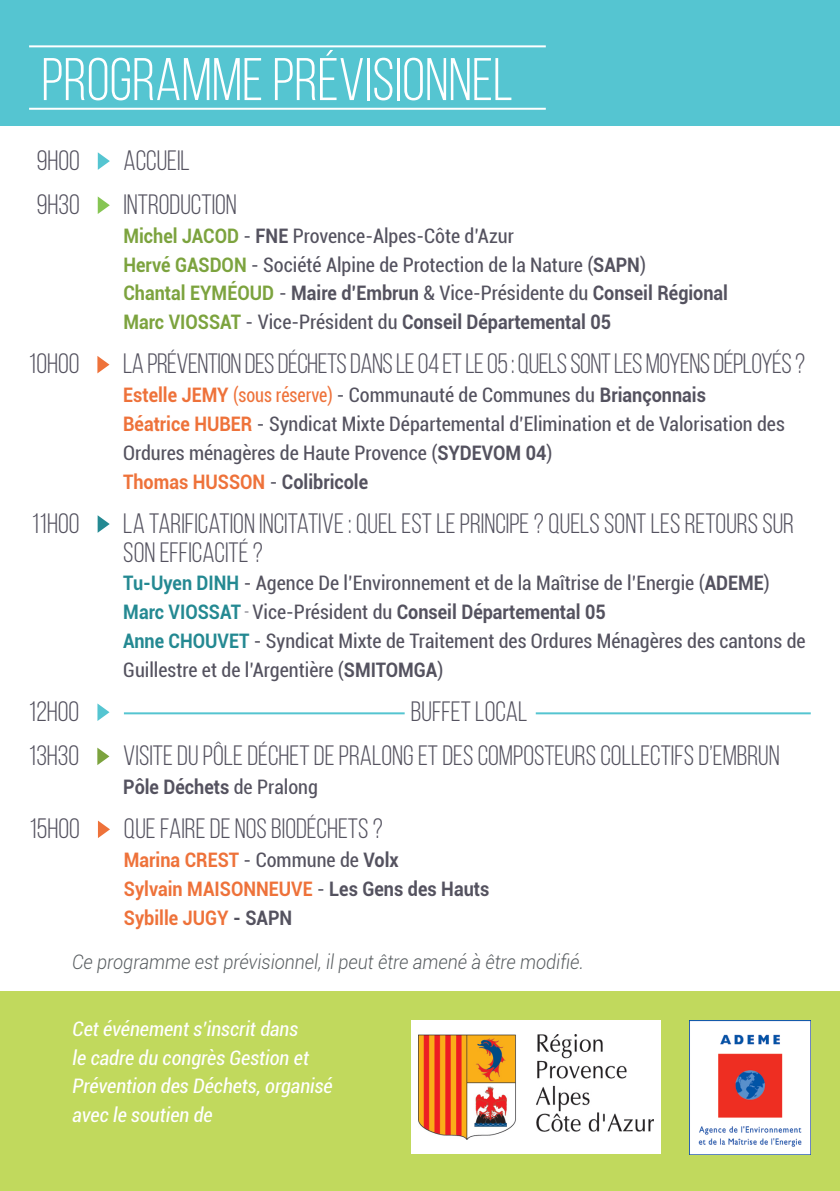
<style>
.page{position:relative;width:840px;height:1191px;background:#fff}
.page>*{position:absolute;margin:0;border:0;box-sizing:border-box;transform-origin:0 0}
.t1{font:60px "Bebas Neue";color:#fff}
.t2{font:28px/28.8px "Bebas Neue";color:#54525f}
.t3{font:28px "Bebas Neue";letter-spacing:-.02em;color:#54525f}
.t4{font:condensed 20px/28.8px "Roboto";color:#54525f}
.t5{font:700 20px "Roboto";color:#54525f;scale:.9 1}
.t6{font:700 20px "Roboto";color:#ee723a;scale:.9 1}
.t7{font:italic condensed 20px/28.8px "Roboto";color:#fff}
.t8{font:italic 300 20px "Roboto";color:#595e61;scale:.9 1}
.s1{font-weight:700;font-stretch:normal;color:#7ca33e}
.s2{font-weight:700;font-stretch:normal}
.s3{color:#7ca33e}
.s4{font-weight:400;font-stretch:condensed}
.s5{font-weight:700;font-stretch:normal;color:#ee723a}
.s6{color:#ee723a}
.s7{font-weight:400;font-stretch:condensed;color:#54525f}
.s8{color:#54525f}
.s9{font-weight:700;font-stretch:normal;color:#248992}
.s10{color:#248992}
.s11{font-family:"Bebas Neue";font-weight:400}
</style>
<div class="page">
<div style="left:0;top:992px;width:839px;height:199px;background:#c1d95d"></div>
<svg style="left:97px;top:356px;width:12px;height:17px"></svg>
<svg style="left:98px;top:515px;width:12px;height:18px"></svg>
<div style="left:0;top:0;width:839px;height:126px;background:#55c5d1"></div>
<hr style="left:29px;top:45px;width:516px;height:2px;background:#fff">
<hr style="left:29px;top:108px;width:516px;height:2px;background:#fff">
<svg style="left:98px;top:820px;width:12px;height:18px"></svg>
<svg style="left:97px;top:747px;width:12px;height:18px"></svg>
<svg style="left:98px;top:196px;width:12px;height:18px"></svg>
<svg style="left:97px;top:703px;width:12px;height:18px"></svg>
<hr style="left:124px;top:712px;width:280px;height:2px;background:#55c5d1">
<hr style="left:535px;top:712px;width:275px;height:2px;background:#55c5d1">
<div style="left:410px;top:1020px;width:250px;height:134px;background:#fff"></div>
<img style="left:418px;top:1034px;width:235px;height:105px">
<img style="left:689px;top:1020px;width:120px;height:134px">
<svg style="left:98px;top:152px;width:12px;height:18px"></svg>
<p class="t1" style="left:41px;top:47px;width:473px">PROGRAMME PRÉVISIONNEL</p>
<p class="t2" style="left:37px;top:146px;width:44px">9H00</p>
<p class="t2" style="left:123px;top:146px;width:68px">ACCUEIL</p>
<p class="t2" style="left:37px;top:190px;width:44px">9H30</p>
<p class="t2" style="left:123px;top:190px;width:115px">INTRODUCTION</p>
<p class="t4" style="left:123px;top:221px;width:392px"><span class="s1">Michel JACOD</span> - <span class="s2">FNE</span> Provence-Alpes-Côte d’Azur</p>
<p class="t4" style="left:123px;top:249px;width:523px"><span class="s1">Hervé GASDON</span> - Société Alpine de Protection de la Nature (<span class="s2">SAPN</span>)</p>
<p class="t5" style="left:123px;top:279px;width:673px"><span class="s3">Chantal EYMÉOUD</span> <span class="s4">-</span> Maire d’Embrun <span class="s4">&amp; Vice-Présidente du</span> Conseil Régional</p>
<p class="t5" style="left:123px;top:308px;width:543px"><span class="s3">Marc VIOSSAT</span> <span class="s4">- Vice-Président du</span> Conseil Départemental 05</p>
<p class="t2" style="left:28px;top:349px;width:52px">10H00</p>
<p class="t3" style="left:123px;top:349px;width:683px">LA PRÉVENTION DES DÉCHETS DANS LE 04 ET LE 05 : QUELS SONT LES MOYENS DÉPLOYÉS ?</p>
<p class="t4" style="left:123px;top:380px;width:584px"><span class="s5">Estelle JEMY</span> <span class="s6">(sous réserve)</span> - Communauté de Communes du <span class="s2">Briançonnais</span></p>
<p class="t4" style="left:123px;top:409px;width:663px"><span class="s5">Béatrice HUBER</span> - Syndicat Mixte Départemental d’Elimination et de Valorisation des<br>Ordures ménagères de Haute Provence (<span class="s2">SYDEVOM 04</span>)</p>
<p class="t6" style="left:123px;top:467px;width:273px">Thomas HUSSON <span class="s7">-</span> <span class="s8">Colibricole</span></p>
<p class="t2" style="left:123px;top:508px;width:672px">LA TARIFICATION INCITATIVE : QUEL EST LE PRINCIPE ? QUELS SONT LES RETOURS SUR<br>SON EFFICACITÉ ?</p>
<p class="t4" style="left:123px;top:568px;width:647px"><span class="s9">Tu-Uyen DINH</span> - Agence De l’Environnement et de la Maîtrise de l’Energie (<span class="s2">ADEME</span>)</p>
<p class="t5" style="left:123px;top:598px;width:537px"><span class="s10">Marc VIOSSAT</span> <span class="s11">-</span> <span class="s4">Vice-Président du</span> Conseil Départemental 05</p>
<p class="t4" style="left:123px;top:626px;width:683px"><span class="s9">Anne CHOUVET</span> - Syndicat Mixte de Traitement des Ordures Ménagères des cantons de<br>Guillestre et de l’Argentière (<span class="s2">SMITOMGA</span>)</p>
<p class="t2" style="left:31px;top:508px;width:50px">11H00</p>
<p class="t2" style="left:29px;top:697px;width:52px">12H00</p>
<p class="t2" style="left:410px;top:697px;width:118px">BUFFET LOCAL</p>
<p class="t2" style="left:28px;top:741px;width:52px">13H30</p>
<p class="t2" style="left:29px;top:814px;width:52px">15H00</p>
<p class="t2" style="left:123px;top:741px;width:657px">VISITE DU PÔLE DÉCHET DE PRALONG ET DES COMPOSTEURS COLLECTIFS D’EMBRUN</p>
<p class="t5" style="left:123px;top:772px;width:218px">Pôle Déchets <span class="s4">de Pralong</span></p>
<p class="t2" style="left:124px;top:814px;width:260px">QUE FAIRE DE NOS BIODÉCHETS ?</p>
<p class="t6" style="left:124px;top:845px;width:307px">Marina CREST <span class="s7">- Commune de</span> <span class="s8">Volx</span></p>
<p class="t6" style="left:124px;top:874px;width:407px">Sylvain MAISONNEUVE <span class="s7">-</span> <span class="s8">Les Gens des Hauts</span></p>
<p class="t6" style="left:124px;top:903px;width:188px">Sybille JUGY <span class="s8">- SAPN</span></p>
<p class="t8" style="left:72px;top:947px;width:569px">Ce programme est prévisionnel, il peut être amené à être modifié.</p>
<p class="t7" style="left:73px;top:1013px;width:261px">Cet événement s’inscrit dans<br>le cadre du congrès Gestion et<br>Prévention des Déchets, organisé avec le soutien de</p>
</div>
